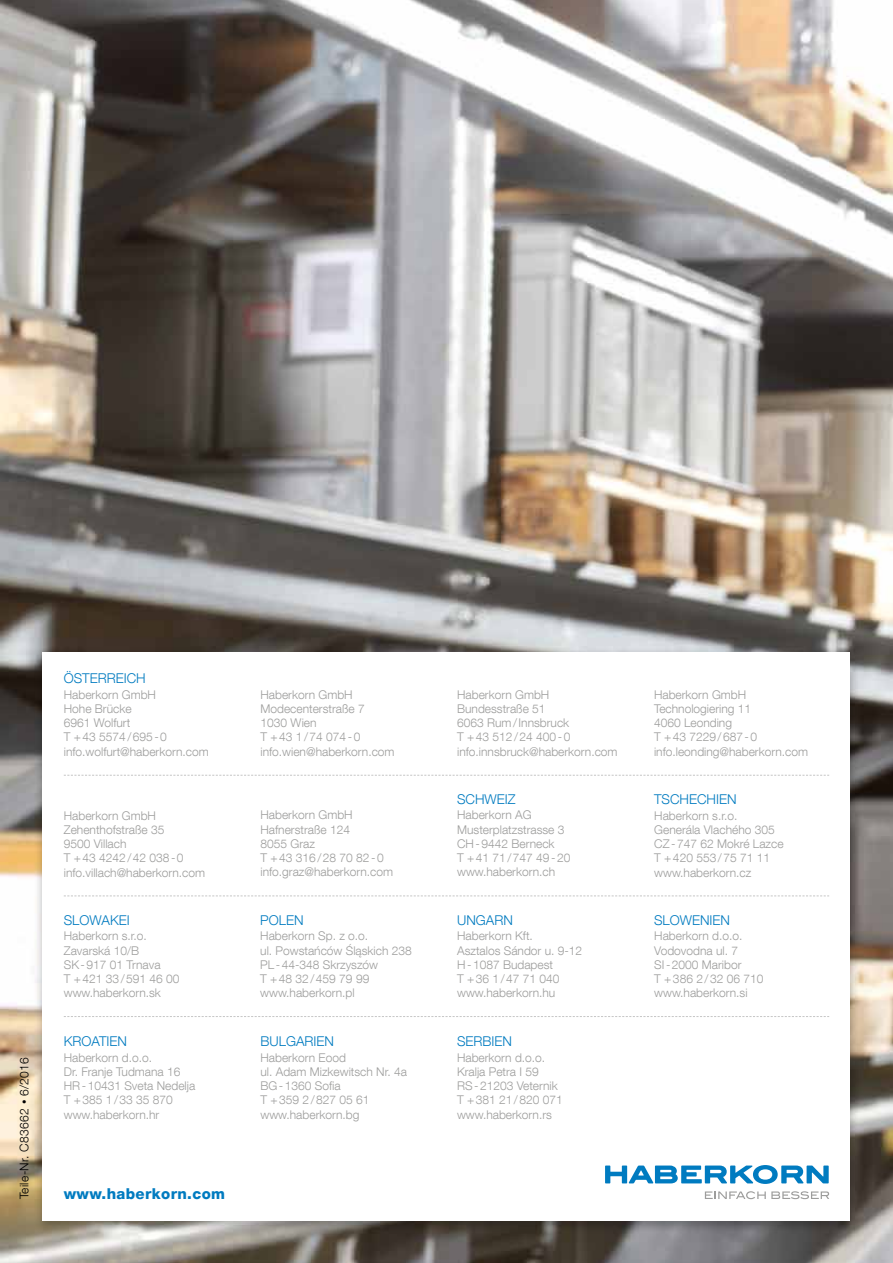
<style>
.page{position:relative;width:893px;height:1263px;background:#fff}
.page>*{position:absolute;margin:0;border:0;box-sizing:border-box;transform-origin:0 0}
.t1{font:800 15px "Helvetica Neue LT Com";letter-spacing:.025em;color:#007bc0}
.t2{font:300 13.5px "Helvetica Neue LT Com";color:#007bc0}
.t3{font:300 12px/14.2px "Helvetica Neue LT Com";color:#9d9d9c}
.t4{font:300 12px "Helvetica Neue LT Com";letter-spacing:.025em;color:#000}
.s1{font-size:9px}
</style>
<div class="page">
<img style="left:0;top:0;width:893px;height:1263px">
<div style="left:34px;top:647px;width:826px;height:587px;background:#000;opacity:.3"></div>
<div style="left:43px;top:652px;width:807px;height:568px;background:#fff"></div>
<svg style="left:605px;top:1165px;width:224px;height:19px"></svg>
<svg style="left:705px;top:1191px;width:124px;height:8px"></svg>
<svg style="left:64px;top:1016px;width:765px;height:1px"></svg>
<svg style="left:64px;top:775px;width:765px;height:1px"></svg>
<svg style="left:64px;top:895px;width:765px;height:1px"></svg>
<p class="t4" style="left:17px;top:1199px;width:143px;rotate:-90deg">Teile-Nr. C83662 <span class="s1">•</span> 6/2016</p>
<p class="t2" style="left:64px;top:670px;width:84px">ÖSTERREICH</p>
<p class="t3" style="left:64px;top:687px;width:146px">Haberkorn GmbH<br>Hohe Brücke<br>6961 Wolfurt<br>T +43 5574/695-0 info.wolfurt@haberkorn.com</p>
<p class="t3" style="left:261px;top:687px;width:136px">Haberkorn GmbH<br>Modecenterstraße 7<br>1030 Wien<br>T +43 1/74 074-0 info.wien@haberkorn.com</p>
<p class="t3" style="left:457px;top:687px;width:162px">Haberkorn GmbH<br>Bundesstraße 51<br>6063 Rum/Innsbruck<br>T +43 512/24 400-0 info.innsbruck@haberkorn.com</p>
<p class="t3" style="left:654px;top:687px;width:156px">Haberkorn GmbH<br>Technologiering 11<br>4060 Leonding<br>T +43 7229/687-0 info.leonding@haberkorn.com</p>
<p class="t2" style="left:457px;top:791px;width:60px">SCHWEIZ</p>
<p class="t2" style="left:654px;top:791px;width:84px">TSCHECHIEN</p>
<p class="t3" style="left:261px;top:808px;width:134px">Haberkorn GmbH<br>Hafnerstraße 124<br>8055 Graz<br>T +43 316/28 70 82-0 info.graz@haberkorn.com</p>
<p class="t3" style="left:457px;top:808px;width:115px">Haberkorn AG<br>Musterplatzstrasse 3<br>CH-9442 Berneck<br>T +41 71/747 49-20 www.haberkorn.ch</p>
<p class="t3" style="left:64px;top:808px;width:143px">Haberkorn GmbH<br>Zehenthofstraße 35<br>9500 Villach<br>T +43 4242/42 038-0 info.villach@haberkorn.com</p>
<p class="t3" style="left:654px;top:808px;width:131px">Haberkorn s.r.o.<br>Generála Vlachého 305<br>CZ-747 62 Mokré Lazce<br>T +420 553/75 71 11 www.haberkorn.cz</p>
<p class="t2" style="left:64px;top:912px;width:68px">SLOWAKEI</p>
<p class="t2" style="left:260px;top:912px;width:45px">POLEN</p>
<p class="t2" style="left:457px;top:912px;width:57px">UNGARN</p>
<p class="t3" style="left:64px;top:929px;width:117px">Haberkorn s.r.o.<br>Zavarská 10/B<br>SK-917 01 Trnava<br>T +421 33/591 46 00 www.haberkorn.sk</p>
<p class="t3" style="left:260px;top:929px;width:153px">Haberkorn Sp. z o.o.<br>ul. Powstańców Śląskich 238<br>PL - 44-348 Skrzyszów<br>T +48 32/459 79 99 www.haberkorn.pl</p>
<p class="t3" style="left:457px;top:929px;width:127px">Haberkorn Kft.<br>Asztalos Sándor u. 9-12<br>H-1087 Budapest<br>T +36 1/47 71 040 www.haberkorn.hu</p>
<p class="t2" style="left:64px;top:1033px;width:65px">KROATIEN</p>
<p class="t2" style="left:261px;top:1033px;width:75px">BULGARIEN</p>
<p class="t2" style="left:457px;top:1033px;width:57px">SERBIEN</p>
<p class="t3" style="left:64px;top:1050px;width:133px">Haberkorn d.o.o.<br>Dr. Franje Tudmana 16<br>HR-10431 Sveta Nedelja<br>T +385 1/33 35 870 www.haberkorn.hr</p>
<p class="t3" style="left:261px;top:1050px;width:148px">Haberkorn Eood<br>ul. Adam Mizkewitsch Nr. 4a<br>BG - 1360 Sofia<br>T +359 2/827 05 61 www.haberkorn.bg</p>
<p class="t3" style="left:457px;top:1050px;width:107px">Haberkorn d.o.o.<br>Kralja Petra I 59<br>RS-21203 Veternik<br>T +381 21/820 071 www.haberkorn.rs</p>
<p class="t1" style="left:64px;top:1185px;width:163px">www.haberkorn.com</p>
<p class="t2" style="left:654px;top:912px;width:78px">SLOWENIEN</p>
<p class="t3" style="left:654px;top:929px;width:111px">Haberkorn d.o.o.<br>Vodovodna ul. 7<br>SI-2000 Maribor<br>T +386 2/32 06 710 www.haberkorn.si</p>
</div>
